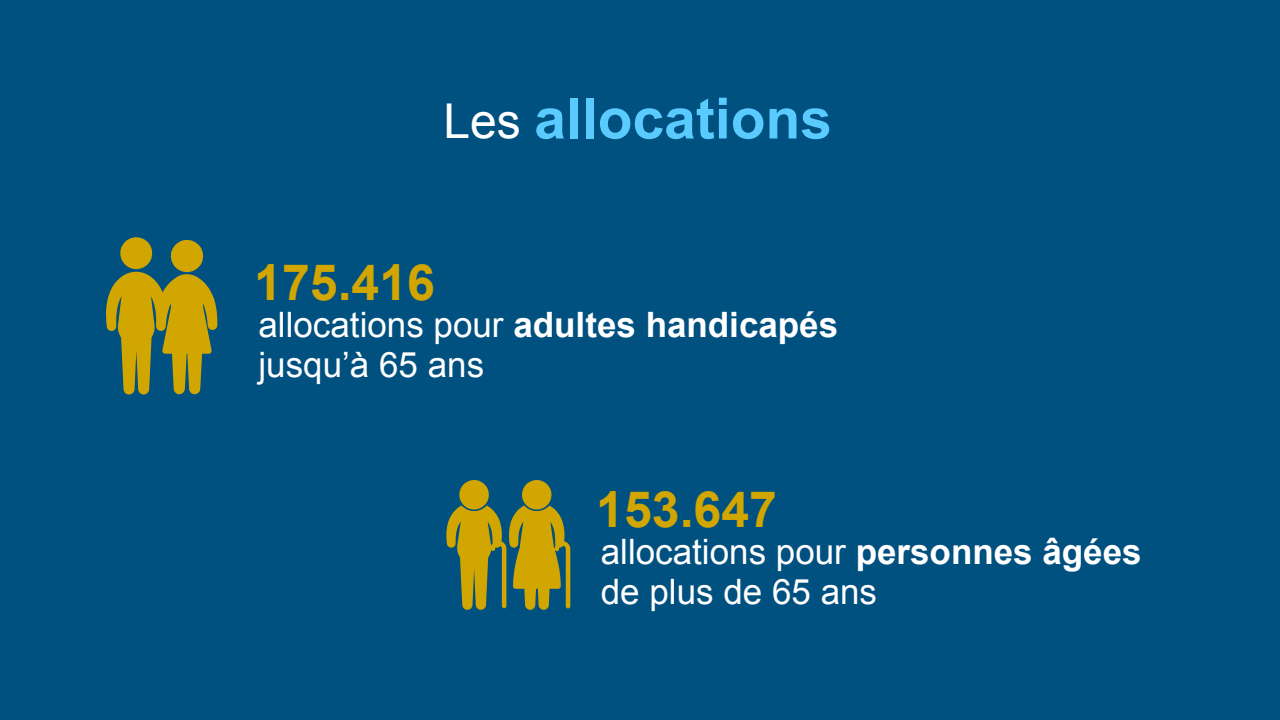
<style>
.page{position:relative;width:1280px;height:720px;background:#005080}
.page>*{position:absolute;margin:0;border:0;box-sizing:border-box;transform-origin:0 0}
.t1{font:700 57px "Arial";color:#59cbff}
.t2{font:700 50px "Arial";color:#d2a600}
.t3{font:35px/40px "Arial";color:#fff}
.s1{font-weight:400;font-size:48px;color:#fff}
.s2{font-weight:700}
</style>
<div class="page">
<svg style="left:106px;top:237px;width:111px;height:158px"></svg>
<svg style="left:446px;top:480px;width:124px;height:130px"></svg>
<p class="t1" style="left:444px;top:80px;width:390px"><span class="s1">Les</span> allocations</p>
<p class="t2" style="left:254px;top:249px;width:182px">175.416</p>
<p class="t3" style="left:259px;top:305px;width:581px">allocations pour <span class="s2">adultes handicapés </span>jusqu’à 65 ans</p>
<p class="t2" style="left:596px;top:476px;width:182px">153.647</p>
<p class="t3" style="left:601px;top:532px;width:542px">allocations pour <span class="s2">personnes âgées </span>de plus de 65 ans</p>
</div>
